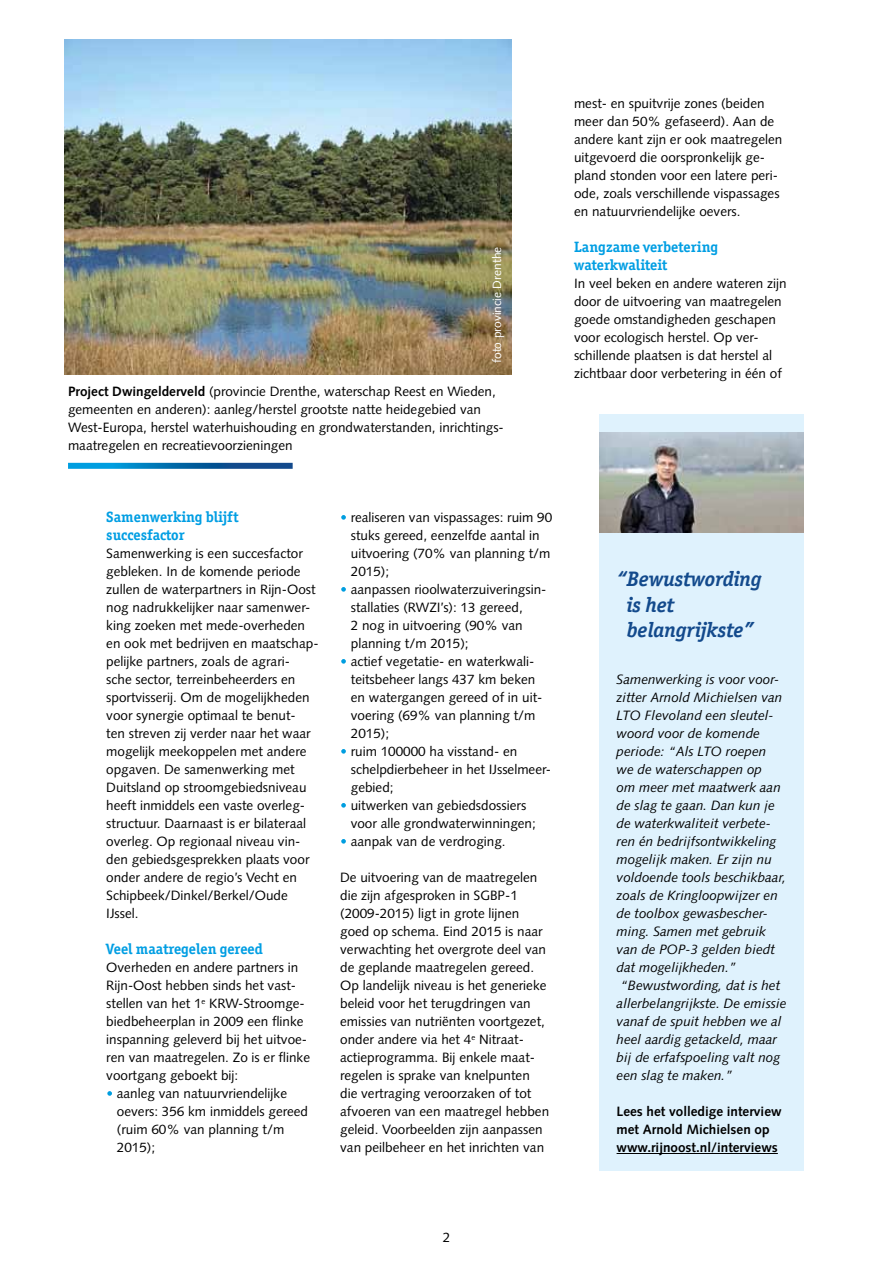
<style>
.page{position:relative;width:893px;height:1263px;background:#fff}
.page>*{position:absolute;margin:0;border:0;box-sizing:border-box;transform-origin:0 0}
.t1{font:italic 700 21px/25.2px "Officina Ser ITC Std";color:#134a8c}
.t2{font:700 15px/18px "Officina Ser ITC Std";color:#009ee3}
.t3{font:13.5px/18px "Syntax LT Std";color:#000}
.t4{font:italic 13.5px/18px "Syntax LT Std";color:#000}
.t5{font:700 13.5px/18px "Syntax LT Std";color:#000}
.t6{font:12px "Syntax LT Std";color:#fff}
.s1{font-weight:700}
.s2{color:#fff}
</style>
<div class="page">
<div style="left:600px;top:414px;width:204px;height:756px;background:#dff2fd"></div>
<img style="left:65px;top:39px;width:446px;height:335px">
<svg style="left:68px;top:463px;width:225px;height:6px"></svg>
<hr style="left:617px;top:1153px;width:161px;height:1px;background:#000">
<img style="left:600px;top:432px;width:204px;height:101px">
<p class="t6" style="left:490px;top:363px;width:118px;rotate:-90deg">foto provincie Drenthe</p>
<p class="t3" style="left:68px;top:382px;width:437px"><span class="s1">Project Dwingelderveld</span> (provincie Drenthe, waterschap Reest en Wieden, gemeenten en anderen): aanleg/herstel grootste natte heidegebied van West-Europa, herstel waterhuishouding en grondwaterstanden, inrichtings&shy;maatregelen en recreatievoorzieningen</p>
<p class="t3" style="left:574px;top:94px;width:210px">mest- en spuitvrije zones (beiden meer dan 50% gefaseerd). Aan de andere kant zijn er ook maatregelen uitgevoerd die oorspronkelijk ge&shy;pland stonden voor een latere peri&shy;ode, zoals verschillende vispassages en natuurvriendelijke oevers.</p>
<p class="t2" style="left:574px;top:238px;width:146px">Langzame verbetering waterkwaliteit</p>
<p class="t3" style="left:574px;top:274px;width:214px">In veel beken en andere wateren zijn door de uitvoering van maatregelen goede omstandigheden geschapen voor ecologisch herstel. Op ver&shy;schillende plaatsen is dat herstel al zichtbaar door verbetering in één of</p>
<p class="t2" style="left:106px;top:508px;width:134px">Samenwerking blijft succesfactor</p>
<p class="t3" style="left:106px;top:544px;width:214px">Samenwerking is een succesfactor gebleken. In de komende periode zullen de waterpartners in Rijn-Oost nog nadrukkelijker naar samenwer&shy;king zoeken met mede-overheden en ook met bedrijven en maatschap&shy;pelijke partners, zoals de agrari&shy;sche sector, terreinbeheerders en sportvisserij. Om de mogelijkheden voor synergie optimaal te benut-<br>ten streven zij verder naar het waar mogelijk meekoppelen met andere opgaven. De samenwerking met Duitsland op stroomgebiedsniveau heeft inmiddels een vaste overleg&shy;structuur. Daarnaast is er bilateraal overleg. Op regionaal niveau vin&shy;den gebiedsgesprekken plaats voor onder andere de regio’s Vecht en Schipbeek/Dinkel/Berkel/Oude IJssel.</p>
<p class="t2" style="left:106px;top:940px;width:158px">Veel maatregelen gereed</p>
<p class="t3" style="left:106px;top:958px;width:205px">Overheden en andere partners in<br>Rijn-Oost hebben sinds het vast&shy;stellen van het 1<sup>e</sup> KRW-Stroomge&shy;biedbeheerplan in 2009 een flinke inspanning geleverd bij het uitvoe&shy;ren van maatregelen. Zo is er flinke voortgang geboekt bij:</p>
<p class="t3" style="left:117px;top:1084px;width:193px;text-indent:-11px"><span class="s2">•</span> aanleg van natuurvriendelijke oevers: 356 km inmiddels gereed (ruim 60% van planning t/m<br>2015);</p>
<p class="t3" style="left:351px;top:508px;width:203px;text-indent:-11px"><span class="s2">•</span> realiseren van vispassages: ruim 90 stuks gereed, eenzelfde aantal in uitvoering (70% van planning t/m<br>2015);</p>
<p class="t3" style="left:351px;top:580px;width:197px;text-indent:-11px"><span class="s2">•</span> aanpassen rioolwaterzuiveringsin&shy;stallaties (RWZI’s): 13 gereed,<br>2 nog in uitvoering (90% van planning t/m 2015);</p>
<p class="t3" style="left:351px;top:652px;width:193px;text-indent:-11px"><span class="s2">•</span> actief vegetatie- en waterkwali&shy;teitsbeheer langs 437 km beken en watergangen gereed of in uit&shy;voering (69% van planning t/m<br>2015);</p>
<p class="t3" style="left:351px;top:742px;width:202px;text-indent:-11px"><span class="s2">•</span> ruim 100000 ha visstand- en schelpdierbeheer in het IJsselmeer&shy;gebied;</p>
<p class="t3" style="left:351px;top:796px;width:187px;text-indent:-11px"><span class="s2">•</span> uitwerken van gebiedsdossiers voor alle grondwaterwinningen;</p>
<p class="t3" style="left:340px;top:832px;width:167px"><span class="s2">•</span> aanpak van de verdroging.</p>
<p class="t3" style="left:340px;top:868px;width:211px">De uitvoering van de maatregelen die zijn afgesproken in SGBP-1 (2009-2015) ligt in grote lijnen goed op schema. Eind 2015 is naar verwachting het overgrote deel van de geplande maatregelen gereed.<br>Op landelijk niveau is het generieke beleid voor het terugdringen van emissies van nutriënten voortgezet, onder andere via het 4<sup>e</sup> Nitraat&shy;actieprogramma. Bij enkele maat&shy;regelen is sprake van knelpunten die vertraging veroorzaken of tot afvoeren van een maatregel hebben geleid. Voorbeelden zijn aanpassen van peilbeheer en het inrichten van</p>
<h1 class="t1" style="left:627px;top:566px;width:137px;text-indent:-10px">“Bewustwording is het belangrijkste”</h1>
<p class="t4" style="left:617px;top:670px;width:172px">Samenwerking is voor voor&shy;zitter Arnold Michielsen van<br>LTO Flevoland een sleutel&shy;woord voor de komende periode: “Als LTO roepen we de waterschappen op<br>om meer met maatwerk aan de slag te gaan. Dan kun je de waterkwaliteit verbete&shy;ren én bedrijfsontwikkeling mogelijk maken. Er zijn nu voldoende tools beschikbaar, zoals de Kringloopwijzer en de toolbox gewasbescher&shy;ming. Samen met gebruik van de POP-3 gelden biedt dat mogelijkheden.” “Bewustwording, dat is het allerbelangrijkste. De emissie vanaf de spuit hebben we al heel aardig getackeld, maar bij de erfafspoeling valt nog een slag te maken.”</p>
<p class="t5" style="left:617px;top:1102px;width:167px">Lees het volledige interview met Arnold Michielsen op www.rijnoost.nl/interviews</p>
<p class="t3" style="left:443px;top:1228px;width:9px">2</p>
</div>
